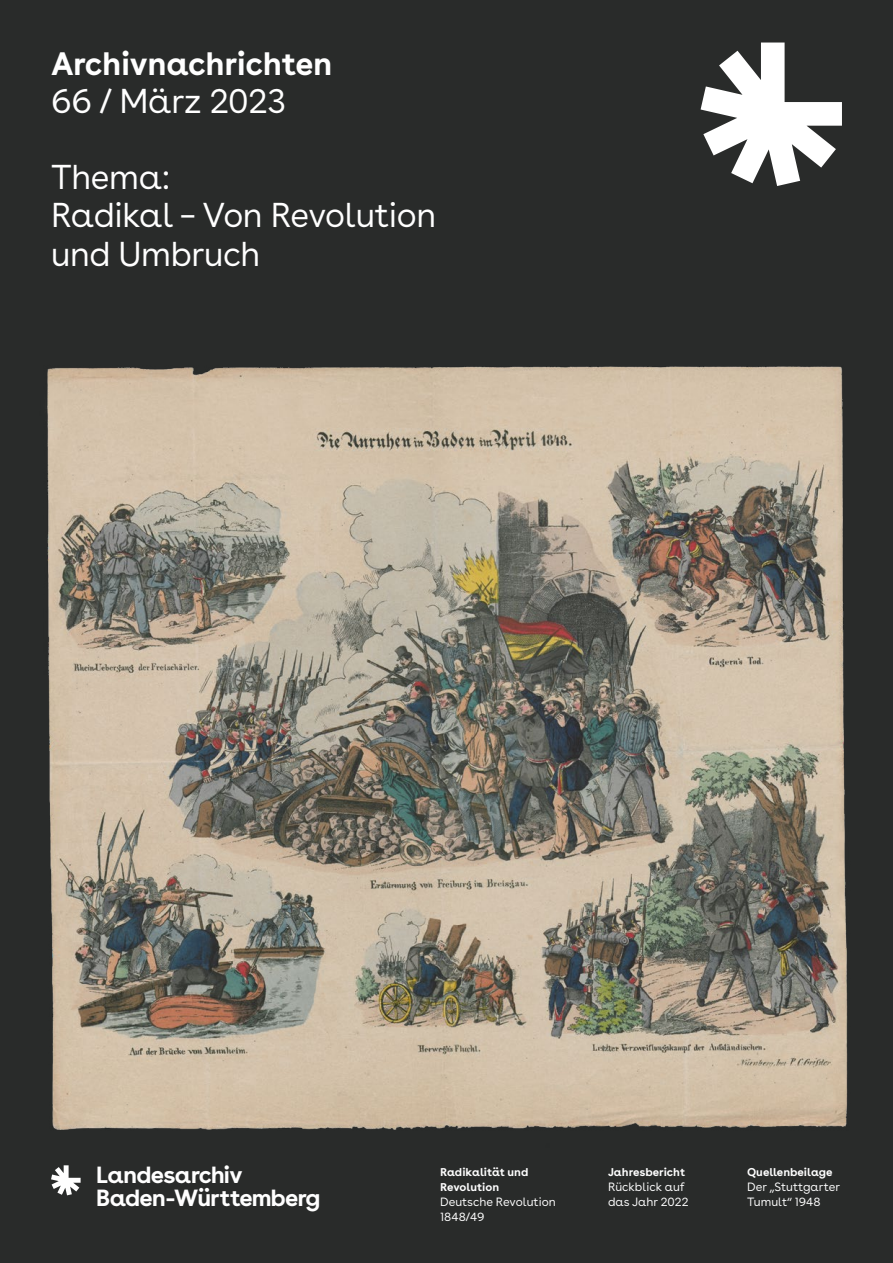
<style>
.page{position:relative;width:893px;height:1263px;background:#292b2a}
.page>*{position:absolute;margin:0;border:0;box-sizing:border-box;transform-origin:0 0}
.t1{font:34.5px/38.1px "Buenos Aires";letter-spacing:-.01em;color:#fff}
.t2{font:700 34.5px "Buenos Aires";letter-spacing:-.01em;color:#fff}
.t3{font:700 24.9px/23.2px "Buenos Aires";letter-spacing:-.04em;color:#fff}
.t4{font:12px/15px "Buenos Aires";color:#fff}
.t5{font:700 12px/15px "Buenos Aires";color:#fff}
</style>
<div class="page">
<img style="left:47px;top:366px;width:801px;height:764px">
<svg style="left:701px;top:43px;width:141px;height:143px"></svg>
<svg style="left:51px;top:1165px;width:30px;height:30px"></svg>
<h1 class="t2" style="left:51px;top:40px;width:283px">Archivnachrichten</h1>
<h1 class="t1" style="left:51px;top:79px;width:237px">66 / März 2023</h1>
<h1 class="t1" style="left:51px;top:155px;width:387px">Thema:<br>Radikal – Von Revolution und Umbruch</h1>
<h2 class="t3" style="left:96px;top:1162px;width:226px">Landesarchiv<br>Baden-Württemberg</h2>
<p class="t5" style="left:440px;top:1164px;width:90px">Radikalität und<br>Revolution</p>
<p class="t4" style="left:440px;top:1193px;width:117px">Deutsche Revolution<br>1848/49</p>
<p class="t5" style="left:608px;top:1164px;width:79px">Jahresbericht</p>
<p class="t4" style="left:608px;top:1178px;width:82px">Rückblick auf das Jahr 2022</p>
<p class="t5" style="left:747px;top:1164px;width:87px">Quellenbeilage</p>
<p class="t4" style="left:747px;top:1178px;width:94px">Der „Stuttgarter<br>Tumult“ 1948</p>
</div>
